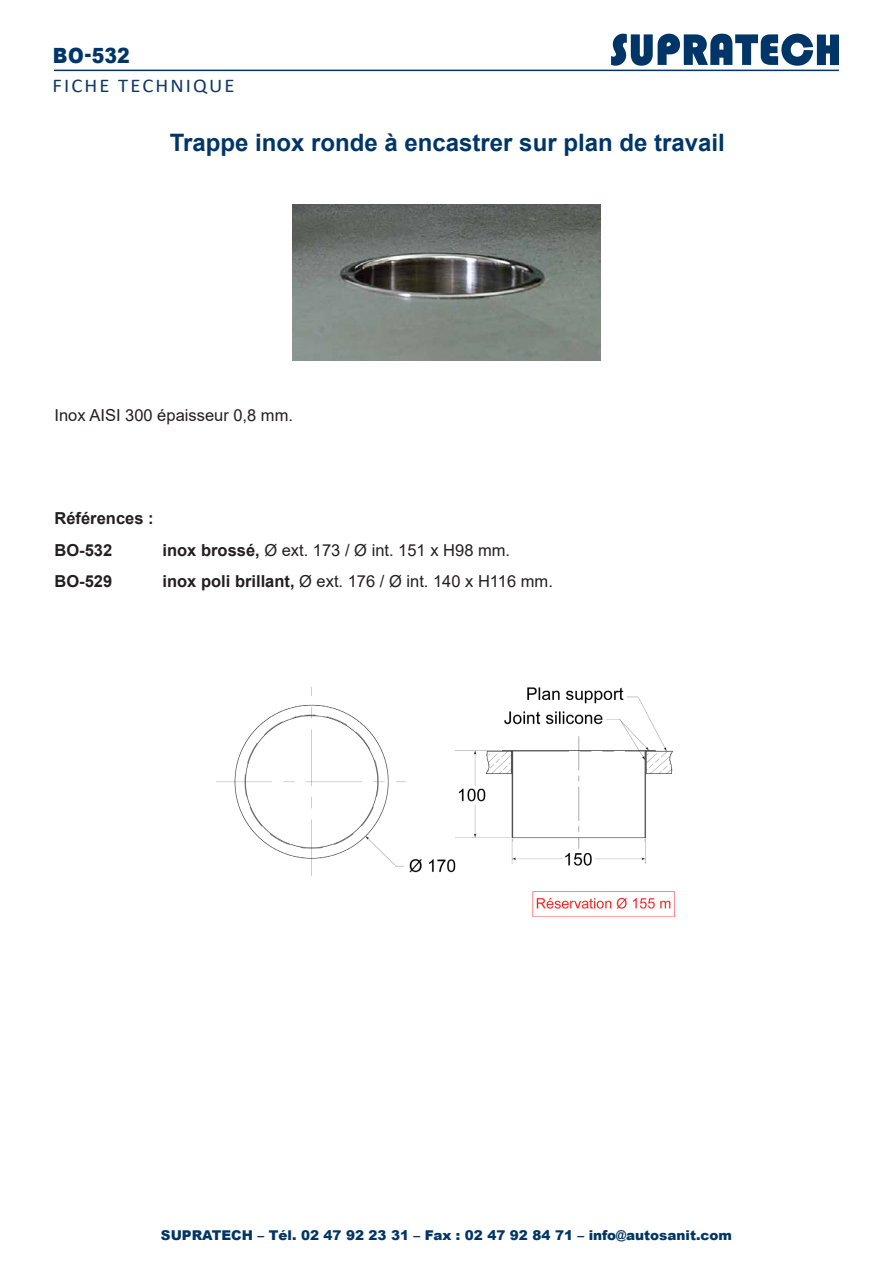
<style>
.page{position:relative;width:893px;height:1263px;background:#fff}
.page>*{position:absolute;margin:0;border:0;box-sizing:border-box;transform-origin:0 0}
.t1{font:700 24px "Arial";color:#003667}
.t2{font:900 21px "Arial";color:#003667;scale:.9 1}
.t3{font:19.5px "Calibri";letter-spacing:.1em;color:#113861;scale:1.06 1}
.t4{font:16.5px "Arial";color:#231f20}
.t5{font:700 16.5px "Arial";color:#231f20}
.t6{font:900 13.5px "Arial";color:#003667}
.s1{font-weight:700}
</style>
<div class="page">
<svg style="left:611px;top:34px;width:228px;height:32px"></svg>
<hr style="left:54px;top:70px;width:785px;height:1px;background:#003667">
<img style="left:293px;top:204px;width:307px;height:157px">
<img style="left:216px;top:687px;width:459px;height:230px">
<p class="t2" style="left:53px;top:40px;width:87px">BO-532</p>
<p class="t3" style="left:53px;top:72px;width:173px">FICHE TECHNIQUE</p>
<p class="t1" style="left:170px;top:126px;width:556px">Trappe inox ronde à encastrer sur plan de travail</p>
<p class="t4" style="left:55px;top:404px;width:240px">Inox AISI 300 épaisseur 0,8 mm.</p>
<p class="t5" style="left:55px;top:507px;width:101px">Références :</p>
<p class="t5" style="left:55px;top:538px;width:59px">BO-532</p>
<p class="t4" style="left:163px;top:539px;width:349px"><span class="s1">inox brossé,</span> Ø ext. 173 / Ø int. 151 x H98 mm.</p>
<p class="t5" style="left:55px;top:570px;width:59px">BO-529</p>
<p class="t4" style="left:163px;top:570px;width:392px"><span class="s1">inox poli brillant,</span> Ø ext. 176 / Ø int. 140 x H116 mm.</p>
<p class="t6" style="left:161px;top:1225px;width:572px">SUPRATECH – Tél. 02 47 92 23 31 – Fax : 02 47 92 84 71 – info@autosanit.com</p>
</div>
